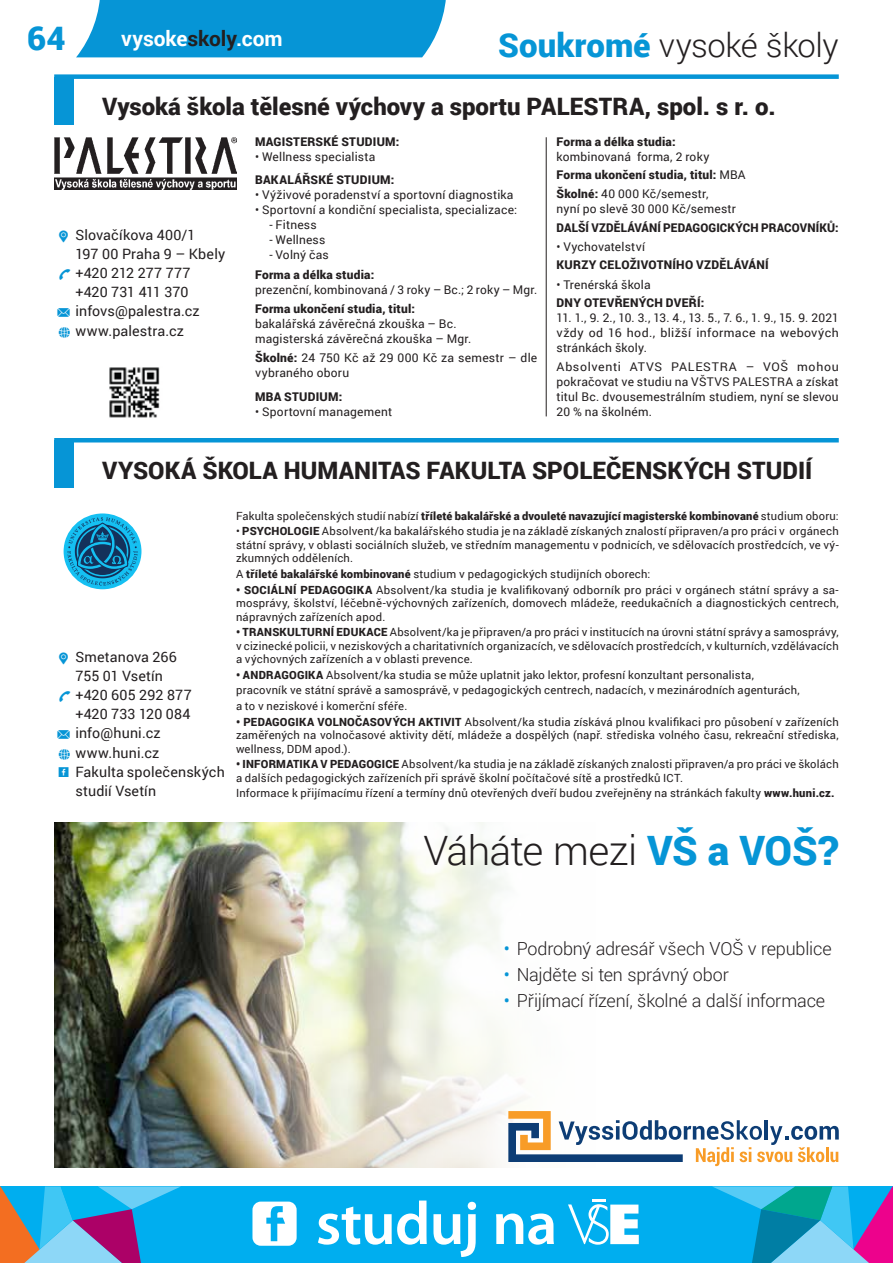
<style>
.page{position:relative;width:893px;height:1263px;background:#fff}
.page>*{position:absolute;margin:0;border:0;box-sizing:border-box;transform-origin:0 0}
.t1{font:600 61.2px "Myriad Pro";letter-spacing:-.015em;color:#fff}
.t2{font:300 40.5px "Roboto";letter-spacing:-.02em;color:#231f20}
.t3{font:300 33px "Roboto";letter-spacing:-.01em;color:#231f20}
.t4{font:900 33px "Roboto";color:#0695d6}
.t5{font:900 24px "Roboto";color:#231f20}
.t6{font:700 21px "Roboto";color:#fff}
.t7{font:300 18px "Roboto";letter-spacing:-.01em;color:#231f20}
.t8{font:14.25px "Roboto";letter-spacing:.01em;color:#231f20}
.t9{font:12px/15px "Roboto";letter-spacing:.015em;color:#231f20}
.t10{font:900 12px "Roboto";letter-spacing:.02em;color:#231f20}
.t11{font:11.25px/13.5px "Roboto";letter-spacing:.02em;color:#231f20;text-align:justify}
.t12{font:900 11.25px "Roboto";letter-spacing:.015em;color:#231f20}
.s1{color:#231f20}
.s2{font-weight:900;color:#0695d6}
.s3{font-weight:900}
.s4{font-family:"Panton Icons A Fill";font-weight:700;color:#0695d6}
.s5{font-family:"Panton Icons B Fill";font-weight:700;color:#0695d6}
.s6{font-family:"Social Shapes";color:#0695d6}
.s7{font-weight:400}
.s8{font-weight:400;color:#0695d6}
</style>
<div class="page">
<div style="left:76px;top:0;width:370px;height:57px;background:#0695d6"></div>
<img style="left:54px;top:823px;width:144px;height:344px">
<img style="left:198px;top:822px;width:328px;height:346px">
<div style="left:54px;top:74px;width:785px;height:5px;background:#0695d6"></div>
<hr style="left:54px;top:438px;width:785px;height:4px;background:#0695d6">
<img style="left:54px;top:138px;width:182px;height:52px">
<hr style="left:546px;top:137px;width:1px;height:279px;background:#231f20">
<div style="left:54px;top:77px;width:19px;height:47px;background:#0695d6"></div>
<img style="left:109px;top:367px;width:51px;height:51px">
<div style="left:54px;top:440px;width:19px;height:48px;background:#0695d6"></div>
<div style="left:0;top:1186px;width:893px;height:77px;background:#00aeef"></div>
<hr style="left:592px;top:1199px;width:14px;height:3px;background:#fff">
<svg style="left:568px;top:1204px;width:71px;height:41px"></svg>
<svg style="left:252px;top:1201px;width:45px;height:45px"></svg>
<svg style="left:0;top:1186px;width:181px;height:77px"></svg>
<svg style="left:712px;top:1186px;width:181px;height:77px"></svg>
<div style="left:64px;top:513px;width:77px;height:76px;background:#15c0f2;border-radius:50%"></div>
<svg style="left:67px;top:517px;width:71px;height:68px"></svg>
<svg style="left:508px;top:1111px;width:331px;height:55px"></svg>
<h3 class="t4" style="left:27px;top:15px;width:40px">64</h3>
<h3 class="t6" style="left:121px;top:23px;width:163px">vysoke<span class="s1">skoly</span>.com</h3>
<h3 class="t3" style="left:498px;top:23px;width:342px"><span class="s2">Soukromé</span> vysoké školy</h3>
<h3 class="t5" style="left:102px;top:89px;width:675px">Vysoká škola tělesné výchovy a sportu PALESTRA, spol. s r. o.</h3>
<p class="t10" style="left:255px;top:133px;width:146px">MAGISTERSKÉ STUDIUM:</p>
<p class="t9" style="left:255px;top:149px;width:122px">• Wellness specialista</p>
<p class="t10" style="left:255px;top:172px;width:141px">BAKALÁŘSKÉ STUDIUM:</p>
<p class="t9" style="left:255px;top:187px;width:260px">• Výživové poradenství a sportovní diagnostika</p>
<p class="t9" style="left:255px;top:202px;width:263px">• Sportovní a kondiční specialista, specializace:</p>
<p class="t9" style="left:269px;top:217px;width:49px">- Fitness</p>
<p class="t9" style="left:269px;top:232px;width:57px">- Wellness</p>
<p class="t9" style="left:269px;top:247px;width:61px">- Volný čas</p>
<p class="t10" style="left:255px;top:266px;width:121px">Forma a délka studia:</p>
<p class="t9" style="left:255px;top:281px;width:284px">prezenční, kombinovaná / 3 roky – Bc.; 2 roky – Mgr.</p>
<p class="t10" style="left:255px;top:300px;width:161px">Forma ukončení studia, titul:</p>
<p class="t9" style="left:255px;top:316px;width:218px">bakalářská závěrečná zkouška – Bc. magisterská závěrečná zkouška – Mgr.</p>
<p class="t9" style="left:255px;top:350px;width:284px"><span class="s3">Školné:</span> 24 750 Kč až 29 000 Kč za semestr – dle vybraného oboru</p>
<p class="t10" style="left:255px;top:388px;width:89px">MBA STUDIUM:</p>
<p class="t9" style="left:255px;top:403px;width:139px">• Sportovní management</p>
<p class="t10" style="left:556px;top:133px;width:121px">Forma a délka studia:</p>
<p class="t9" style="left:556px;top:147px;width:191px;line-height:18.5px">kombinovaná forma, 2 roky<br><span class="s3">Forma ukončení studia, titul:</span> MBA<br><span class="s3">Školné:</span> 40 000 Kč/semestr,</p>
<p class="t9" style="left:556px;top:200px;width:181px">nyní po slevě 30 000 Kč/semestr</p>
<p class="t10" style="left:556px;top:219px;width:284px">DALŠÍ VZDĚLÁVÁNÍ PEDAGOGICKÝCH PRACOVNÍKŮ:</p>
<p class="t9" style="left:556px;top:239px;width:90px">• Vychovatelství</p>
<p class="t10" style="left:556px;top:257px;width:214px">KURZY CELOŽIVOTNÍHO VZDĚLÁVÁNÍ</p>
<p class="t9" style="left:556px;top:276px;width:96px">• Trenérská škola</p>
<p class="t10" style="left:556px;top:294px;width:149px">DNY OTEVŘENÝCH DVEŘÍ:</p>
<p class="t9" style="left:556px;top:310px;width:284px;text-align:justify">11. 1., 9. 2., 10. 3., 13. 4., 13. 5., 7. 6., 1. 9., 15. 9. 2021 vždy od 16 hod., bližší informace na webových stránkách školy.</p>
<p class="t9" style="left:556px;top:359px;width:284px;text-align:justify">Absolventi ATVS PALESTRA – VOŠ mohou pokračovat ve studiu na VŠTVS PALESTRA a získat titul Bc. dvousemestrálním studiem, nyní se slevou 20 % na školném.</p>
<p class="t8" style="left:58px;top:225px;width:139px"><span class="s4">a</span> Slovačíkova 400/1</p>
<p class="t8" style="left:75px;top:244px;width:151px">197 00 Praha 9 – Kbely</p>
<p class="t8" style="left:57px;top:263px;width:135px"><span class="s5">V</span> +420 212 277 777</p>
<p class="t8" style="left:75px;top:282px;width:115px">+420 731 411 370</p>
<p class="t8" style="left:56px;top:301px;width:145px"><span class="s5">A</span> infovs@palestra.cz</p>
<p class="t8" style="left:57px;top:320px;width:129px"><span class="s5">O</span> www.palestra.cz</p>
<h3 class="t5" style="left:102px;top:453px;width:712px">VYSOKÁ ŠKOLA HUMANITAS FAKULTA SPOLEČENSKÝCH STUDIÍ</h3>
<p class="t8" style="left:58px;top:647px;width:120px"><span class="s4">a</span> Smetanova 266</p>
<p class="t8" style="left:75px;top:666px;width:89px">755 01 Vsetín</p>
<p class="t8" style="left:57px;top:685px;width:136px"><span class="s5">V</span> +420 605 292 877</p>
<p class="t8" style="left:75px;top:704px;width:117px">+420 733 120 084</p>
<p class="t8" style="left:56px;top:723px;width:106px"><span class="s5">A</span> info@huni.cz</p>
<p class="t8" style="left:57px;top:742px;width:104px"><span class="s5">O</span> www.huni.cz</p>
<p class="t8" style="left:59px;top:761px;width:168px"><span class="s6">X</span> Fakulta společenských</p>
<p class="t8" style="left:75px;top:781px;width:82px">studií Vsetín</p>
<p class="t12" style="left:236px;top:508px;width:604px"><span class="s7">Fakulta společenských studií nabízí</span> tříleté bakalářské a dvouleté navazující magisterské kombinované <span class="s7">studium oboru:</span></p>
<p class="t11" style="left:236px;top:524px;width:604px">• <span class="s3">PSYCHOLOGIE</span> Absolvent/ka bakalářského studia je na základě získaných znalostí připraven/a pro práci v orgánech státní správy, v oblasti sociálních služeb, ve středním managementu v podnicích, ve sdělovacích prostředcích, ve vý&shy;zkumných odděleních.</p>
<p class="t11" style="left:236px;top:567px;width:416px">A <span class="s3">tříleté bakalářské kombinované</span> studium v pedagogických studijních oborech:</p>
<p class="t11" style="left:236px;top:582px;width:604px"><span class="s3">• SOCIÁLNÍ PEDAGOGIKA</span> Absolvent/ka studia je kvalifikovaný odborník pro práci v orgánech státní správy a sa&shy;mosprávy, školství, léčebně‑výchovných zařízeních, domovech mládeže, reedukačních a diagnostických centrech, nápravných zařízeních apod.</p>
<p class="t11" style="left:236px;top:625px;width:604px"><span class="s3">• TRANSKULTURNÍ EDUKACE</span> Absolvent/ka je připraven/a pro práci v institucích na úrovni státní správy a samosprávy, v cizinecké policii, v neziskových a charitativních organizacích, ve sdělovacích prostředcích, v kulturních, vzdělávacích a výchovných zařízeních a v oblasti prevence.</p>
<p class="t11" style="left:236px;top:666px;width:565px;line-height:15.6px;text-align:left"><span class="s3">• ANDRAGOGIKA</span> Absolvent/ka studia se může uplatnit jako lektor, profesní konzultant personalista, pracovník ve státní správě a samosprávě, v pedagogických centrech, nadacích, v mezinárodních agenturách, a to v neziskové i komerční sféře.</p>
<p class="t11" style="left:236px;top:714px;width:604px"><span class="s3">• PEDAGOGIKA VOLNOČASOVÝCH AKTIVIT</span> Absolvent/ka studia získává plnou kvalifikaci pro působení v zařízeních zaměřených na volnočasové aktivity dětí, mládeže a dospělých (např. střediska volného času, rekreační střediska, wellness, DDM apod.).</p>
<p class="t11" style="left:236px;top:757px;width:604px"><span class="s3">• INFORMATIKA V PEDAGOGICE</span> Absolvent/ka studia je na základě získaných znalosti připraven/a pro práci ve školách a dalších pedagogických zařízeních při správě školní počítačové sítě a prostředků ICT.</p>
<p class="t11" style="left:236px;top:786px;width:600px">Informace k přijímacímu řízení a termíny dnů otevřených dveří budou zveřejněny na stránkách fakulty <span class="s3">www.huni.cz.</span></p>
<h2 class="t2" style="left:424px;top:823px;width:417px">Váháte mezi <span class="s2">VŠ a VOŠ?</span></h2>
<h3 class="t7" style="left:504px;top:936px;width:329px"><span class="s8">•</span> Podrobný adresář všech VOŠ v republice</h3>
<h3 class="t7" style="left:504px;top:962px;width:226px"><span class="s8">•</span> Najděte si ten správný obor</h3>
<h3 class="t7" style="left:504px;top:988px;width:323px"><span class="s8">•</span> Přijímací řízení, školné a další informace</h3>
<h1 class="t1" style="left:316px;top:1184px;width:243px">studuj na</h1>
</div>
